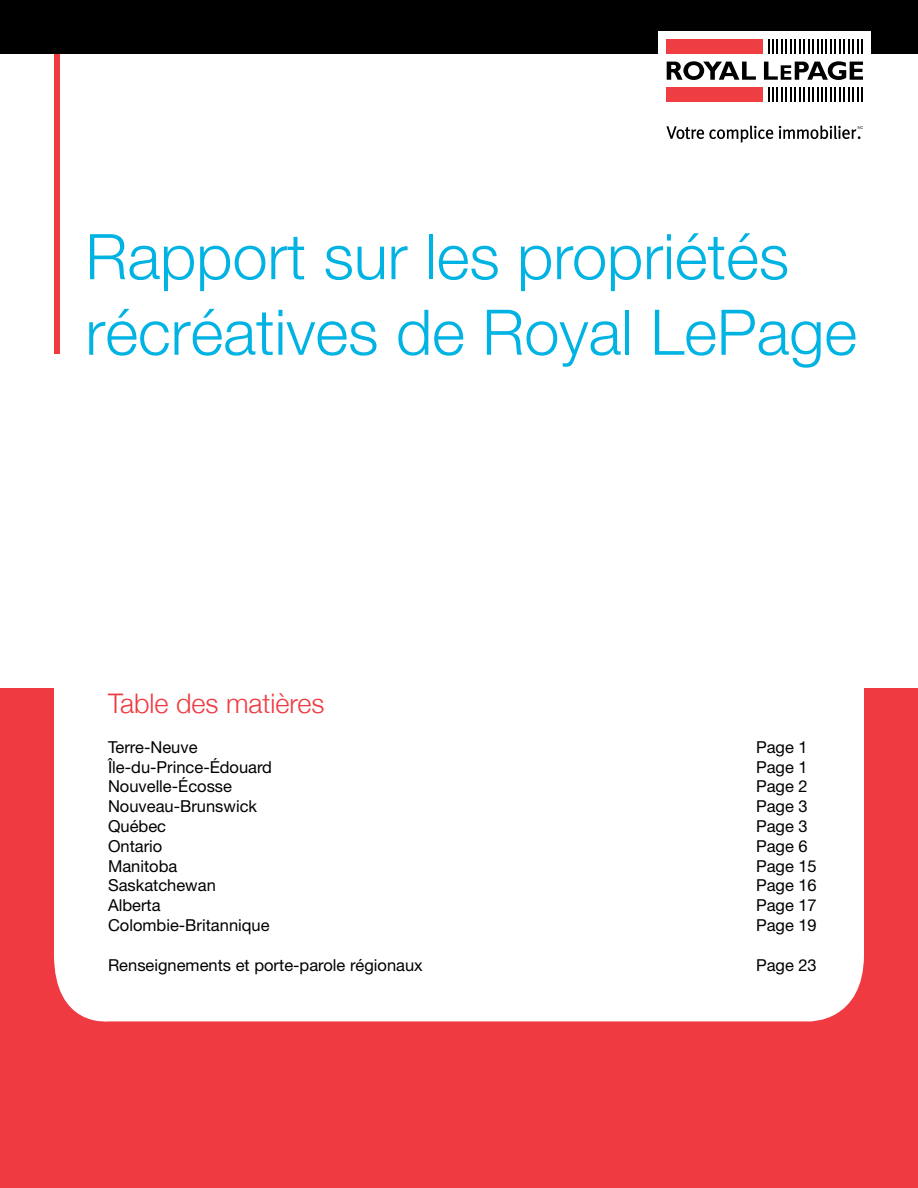
<style>
.page{position:relative;width:918px;height:1188px;background:#fff}
.page>*{position:absolute;margin:0;border:0;box-sizing:border-box;transform-origin:0 0}
.t1{font:300 63px/75.6px "Helvetica Neue";color:#00b3e2}
.t2{font:300 27px "Helvetica Neue";color:#ef3a42}
.t3{font:16.5px "Helvetica Neue";color:#000}
</style>
<div class="page">
<div style="left:54px;top:53px;width:6px;height:301px;background:#ef3a42"></div>
<div style="left:0;top:688px;width:918px;height:500px;background:#ef3a42"></div>
<div style="left:0;top:0;width:918px;height:54px;background:#000"></div>
<svg style="left:666px;top:126px;width:107px;height:17px"></svg>
<svg style="left:779px;top:125px;width:84px;height:14px"></svg>
<div style="left:658px;top:32px;width:213px;height:78px;background:#fff"></div>
<svg style="left:667px;top:61px;width:89px;height:19px"></svg>
<svg style="left:764px;top:61px;width:99px;height:19px"></svg>
<div style="left:667px;top:40px;width:96px;height:14px;background:#ef3e42"></div>
<svg style="left:768px;top:40px;width:95px;height:14px"></svg>
<div style="left:667px;top:87px;width:96px;height:15px;background:#ef3e42"></div>
<svg style="left:768px;top:87px;width:95px;height:15px"></svg>
<div style="left:54px;top:688px;width:810px;height:334px;background:#fff"></div>
<h1 class="t1" style="left:86px;top:218px;width:773px">Rapport sur les propriétés récréatives de Royal LePage</h1>
<h2 class="t2" style="left:108px;top:687px;width:218px">Table des matières</h2>
<p class="t3" style="left:108px;top:737px;width:91px">Terre-Neuve</p>
<p class="t3" style="left:756px;top:737px;width:53px">Page 1</p>
<p class="t3" style="left:108px;top:757px;width:166px">Île-du-Prince-Édouard</p>
<p class="t3" style="left:756px;top:757px;width:53px">Page 1</p>
<p class="t3" style="left:108px;top:777px;width:126px">Nouvelle-Écosse</p>
<p class="t3" style="left:756px;top:777px;width:53px">Page 2</p>
<p class="t3" style="left:108px;top:796px;width:151px">Nouveau-Brunswick</p>
<p class="t3" style="left:756px;top:796px;width:53px">Page 3</p>
<p class="t3" style="left:108px;top:816px;width:60px">Québec</p>
<p class="t3" style="left:756px;top:816px;width:53px">Page 3</p>
<p class="t3" style="left:108px;top:836px;width:56px">Ontario</p>
<p class="t3" style="left:756px;top:836px;width:53px">Page 6</p>
<p class="t3" style="left:108px;top:856px;width:71px">Manitoba</p>
<p class="t3" style="left:756px;top:856px;width:62px">Page 15</p>
<p class="t3" style="left:108px;top:876px;width:109px">Saskatchewan</p>
<p class="t3" style="left:756px;top:876px;width:62px">Page 16</p>
<p class="t3" style="left:108px;top:895px;width:54px">Alberta</p>
<p class="t3" style="left:756px;top:895px;width:62px">Page 17</p>
<p class="t3" style="left:108px;top:915px;width:163px">Colombie-Britannique</p>
<p class="t3" style="left:756px;top:915px;width:62px">Page 19</p>
<p class="t3" style="left:108px;top:955px;width:316px">Renseignements et porte-parole régionaux</p>
<p class="t3" style="left:756px;top:955px;width:62px">Page 23</p>
</div>
